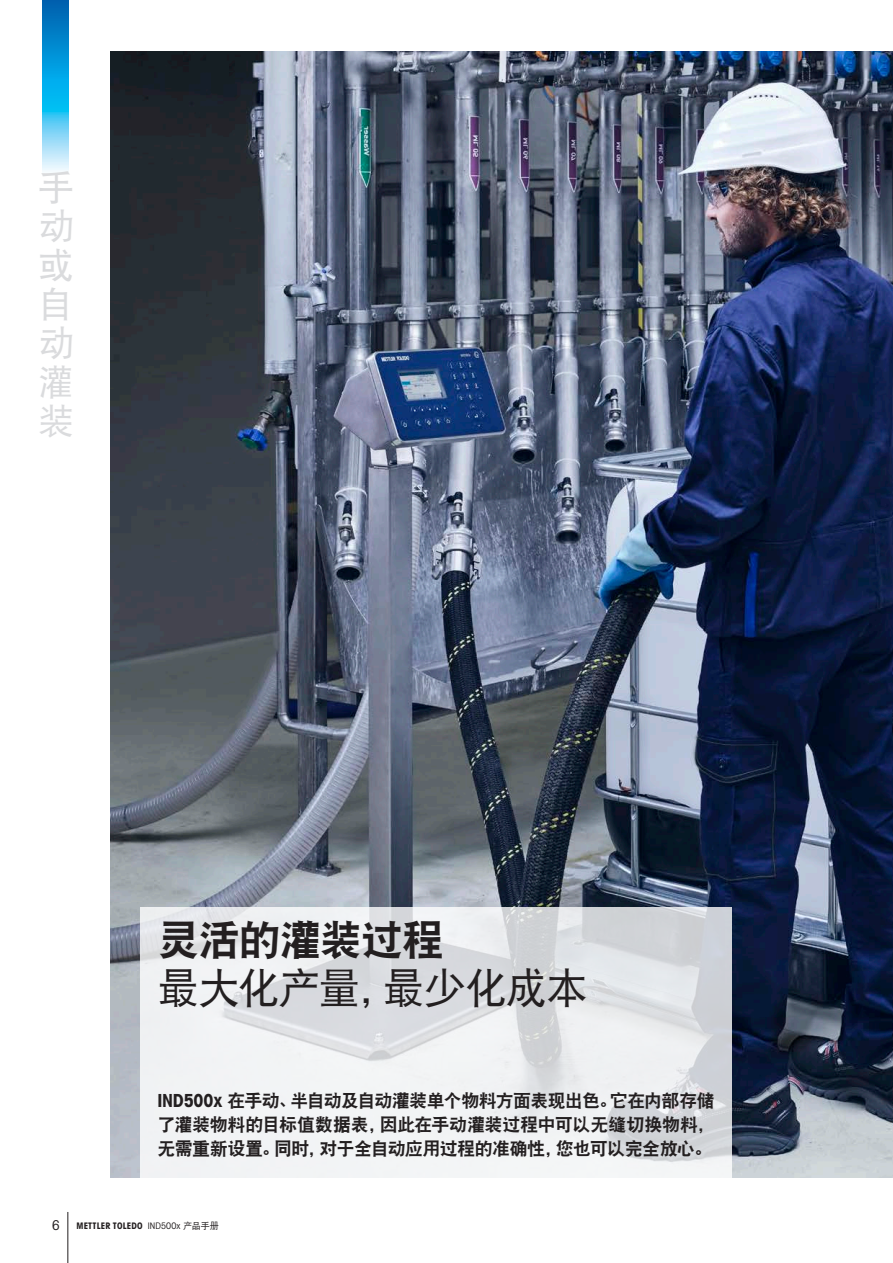
<style>
.page{position:relative;width:893px;height:1263px;background:#fff}
.page>*{position:absolute;margin:0;border:0;box-sizing:border-box;transform-origin:0 0}
.t1{font:42px "DFP Hei W5";letter-spacing:-.035em;color:#231f20}
.t2{font:42px "DFP Hei W9";letter-spacing:-.03em;color:#231f20}
.t3{font:36px/39px "DFP Hei W5";color:#dadbdd;text-align:justify}
.t4{font:18px/24px "DFP Hei W9";letter-spacing:-.025em;color:#231f20;text-align:justify}
.t5{font:13.5px "Avant Gardefor MT Bk";color:#231f20}
.t6{font:9px "Avant Gardefor MT Bd";letter-spacing:.015em;color:#231f20}
.s1{font-family:"Avant Gardefor MT Bd"}
.s2{font-family:"Avant Gardefor MT Bk"}
.s3{font-family:"DFP Hei W5"}
</style>
<div class="page">
<svg style="left:43px;top:0;width:25px;height:171px;background:#34ace2"></svg>
<hr style="left:68px;top:1212px;width:1px;height:51px;background:#231f20">
<img style="left:111px;top:51px;width:782px;height:1127px">
<svg style="left:140px;top:907px;width:591px;height:271px;fill:#eff0f2"></svg>
<h2 class="t3" style="left:38px;top:167px;width:37px">手动或自动灌装</h2>
<h1 class="t2" style="left:157px;top:917px;width:288px">灵活的灌装过程</h1>
<h1 class="t1" style="left:157px;top:965px;width:432px">最大化产量，最少化成本</h1>
<p class="t4" style="left:157px;top:1089px;width:559px"><span class="s1">IND500x</span> 在手动、半自动及自动灌装单个物料方面表现出色。它在内部存储了灌装物料的目标值数据表，因此在手动灌装过程中可以无缝切换物料，无需重新设置。同时，对于全自动应用过程的准确性，您也可以完全放心。</p>
<p class="t5" style="left:52px;top:1217px;width:9px">6</p>
<p class="t6" style="left:77px;top:1219px;width:144px">METTLER TOLEDO <span class="s2">IND500x</span> <span class="s3">产品手册</span></p>
</div>
